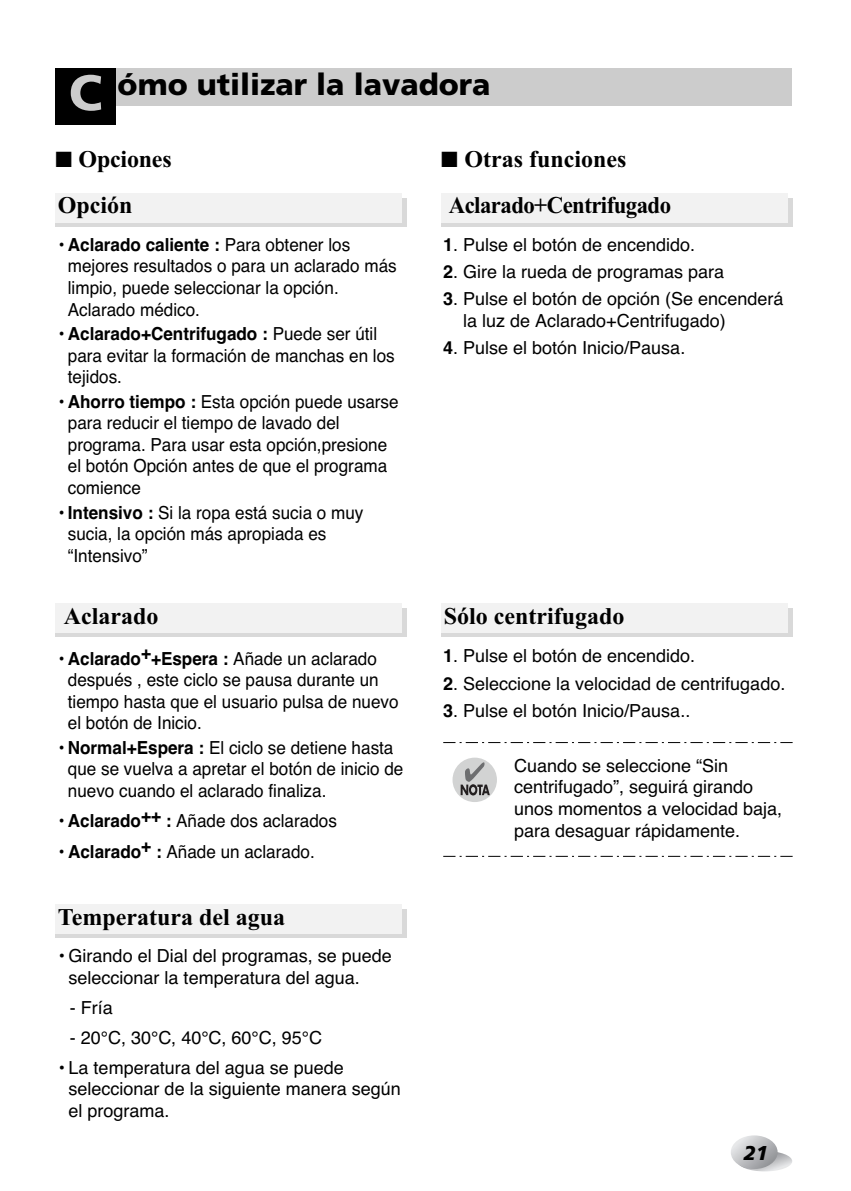
<style>
.page{position:relative;width:851px;height:1191px;background:#fff}
.page>*{position:absolute;margin:0;border:0;box-sizing:border-box;transform-origin:0 0}
.t1{font:900 30px "Frutiger";color:#000}
.t2{font:700 24px "Times New Roman";color:#000}
.t3{font:700 24px "Times New Roman";letter-spacing:-.025em;color:#000;scale:.95 1}
.t4{font:italic 900 20px "Frutiger";color:#000}
.t5{font:18px/21.6px "Helvetica";color:#000;scale:.95 1}
.t6{font:18px/21.6px "Helvetica";color:#000}
.s1{font-size:50px;color:#ccc}
.s2{font-weight:700}
</style>
<div class="page">
<svg style="left:737px;top:1150px;width:55px;height:21px"></svg>
<svg style="left:730px;top:1135px;width:47px;height:33px"></svg>
<div style="left:55px;top:68px;width:737px;height:38px;background:#ccc"></div>
<div style="left:55px;top:68px;width:61px;height:57px;background:#000"></div>
<div style="left:452px;top:757px;width:45px;height:45px;background:#d2d3d3;border-radius:50%"></div>
<svg style="left:460px;top:762px;width:30px;height:33px"></svg>
<svg style="left:443px;top:742px;width:349px;height:1px"></svg>
<svg style="left:443px;top:855px;width:349px;height:1px"></svg>
<div style="left:441px;top:198px;width:351px;height:29px;background:linear-gradient(to right,#e6e6e6,#e5e5e5)"></div>
<div style="left:441px;top:193px;width:346px;height:29px;background:#f2f2f2"></div>
<div style="left:55px;top:198px;width:352px;height:29px;background:linear-gradient(to right,#e6e6e6,#e5e5e5)"></div>
<div style="left:56px;top:193px;width:346px;height:29px;background:#f2f2f2"></div>
<div style="left:55px;top:608px;width:352px;height:29px;background:linear-gradient(to right,#e6e6e6,#e5e5e5)"></div>
<div style="left:56px;top:603px;width:346px;height:29px;background:#f2f2f2"></div>
<div style="left:55px;top:909px;width:352px;height:29px;background:linear-gradient(to right,#e6e6e6,#e5e5e5)"></div>
<div style="left:56px;top:904px;width:346px;height:29px;background:#f2f2f2"></div>
<div style="left:441px;top:608px;width:351px;height:29px;background:linear-gradient(to right,#e6e6e6,#e5e5e5)"></div>
<div style="left:441px;top:603px;width:346px;height:29px;background:#f2f2f2"></div>
<h1 class="t1" style="left:69px;top:73px;width:423px"><span class="s1">C</span> ómo utilizar la lavadora</h1>
<h2 class="t2" style="left:55px;top:151px;width:118px">■ Opciones</h2>
<h2 class="t2" style="left:441px;top:151px;width:187px">■ Otras funciones</h2>
<h2 class="t2" style="left:58px;top:197px;width:76px">Opción</h2>
<p class="t5" style="left:68px;top:235px;width:347px;text-indent:-10px"><span class="s2">• Aclarado caliente :</span> Para obtener los mejores resultados o para un aclarado más limpio, puede seleccionar la opción.<br>Aclarado médico.</p>
<p class="t5" style="left:68px;top:324px;width:345px;text-indent:-10px"><span class="s2">• Aclarado+Centrifugado :</span> Puede ser útil para evitar la formación de manchas en los tejidos.</p>
<p class="t5" style="left:68px;top:392px;width:350px;text-indent:-11px"><span class="s2">• Ahorro tiempo :</span> Esta opción puede usarse para reducir el tiempo de lavado del programa. Para usar esta opción,presione el botón Opción antes de que el programa comience</p>
<p class="t5" style="left:68px;top:503px;width:313px;text-indent:-10px"><span class="s2">• Intensivo :</span> Si la ropa está sucia o muy sucia, la opción más apropiada es “Intensivo”</p>
<h2 class="t2" style="left:64px;top:608px;width:96px">Aclarado</h2>
<p class="t5" style="left:68px;top:649px;width:350px;text-indent:-10px"><span class="s2">• Aclarado</span><sup>+</sup><span class="s2">+Espera :</span> Añade un aclarado después , este ciclo se pausa durante un tiempo hasta que el usuario pulsa de nuevo el botón de Inicio.</p>
<p class="t5" style="left:68px;top:738px;width:355px;text-indent:-10px"><span class="s2">• Normal+Espera :</span> El ciclo se detiene hasta que se vuelva a apretar el botón de inicio de nuevo cuando el aclarado finaliza.</p>
<p class="t5" style="left:57px;top:812px;width:296px"><span class="s2">• Aclarado</span><sup>++</sup> <span class="s2">:</span> Añade dos aclarados</p>
<p class="t5" style="left:57px;top:842px;width:272px"><span class="s2">• Aclarado</span><sup>+</sup> <span class="s2">:</span> Añade un aclarado.</p>
<h2 class="t2" style="left:58px;top:908px;width:229px">Temperatura del agua</h2>
<p class="t6" style="left:69px;top:946px;width:325px;text-indent:-11px">• Girando el Dial del programas, se puede seleccionar la temperatura del agua.</p>
<p class="t6" style="left:70px;top:998px;width:44px">- Fría</p>
<p class="t6" style="left:70px;top:1028px;width:254px">- 20°C, 30°C, 40°C, 60°C, 95°C</p>
<p class="t6" style="left:69px;top:1058px;width:334px;text-indent:-11px">• La temperatura del agua se puede seleccionar de la siguiente manera según el programa.</p>
<h2 class="t3" style="left:449px;top:197px;width:235px">Aclarado+Centrifugado</h2>
<p class="t6" style="left:443px;top:235px;width:254px"><span class="s2">1</span>. Pulse el botón de encendido.</p>
<p class="t6" style="left:443px;top:262px;width:283px"><span class="s2">2</span>. Gire la rueda de programas para</p>
<p class="t6" style="left:463px;top:290px;width:322px;text-indent:-20px"><span class="s2">3</span>. Pulse el botón de opción (Se encenderá la luz de Aclarado+Centrifugado)</p>
<p class="t6" style="left:443px;top:339px;width:244px"><span class="s2">4</span>. Pulse el botón Inicio/Pausa.</p>
<h2 class="t2" style="left:443px;top:608px;width:182px">Sólo centrifugado</h2>
<p class="t6" style="left:443px;top:647px;width:254px"><span class="s2">1</span>. Pulse el botón de encendido.</p>
<p class="t6" style="left:443px;top:674px;width:344px"><span class="s2">2</span>. Seleccione la velocidad de centrifugado.</p>
<p class="t6" style="left:443px;top:701px;width:249px"><span class="s2">3</span>. Pulse el botón Inicio/Pausa..</p>
<p class="t6" style="left:514px;top:756px;width:270px">Cuando se seleccione “Sin centrifugado”, seguirá girando unos momentos a velocidad baja, para desaguar rápidamente.</p>
<p class="t4" style="left:743px;top:1144px;width:26px">21</p>
</div>
